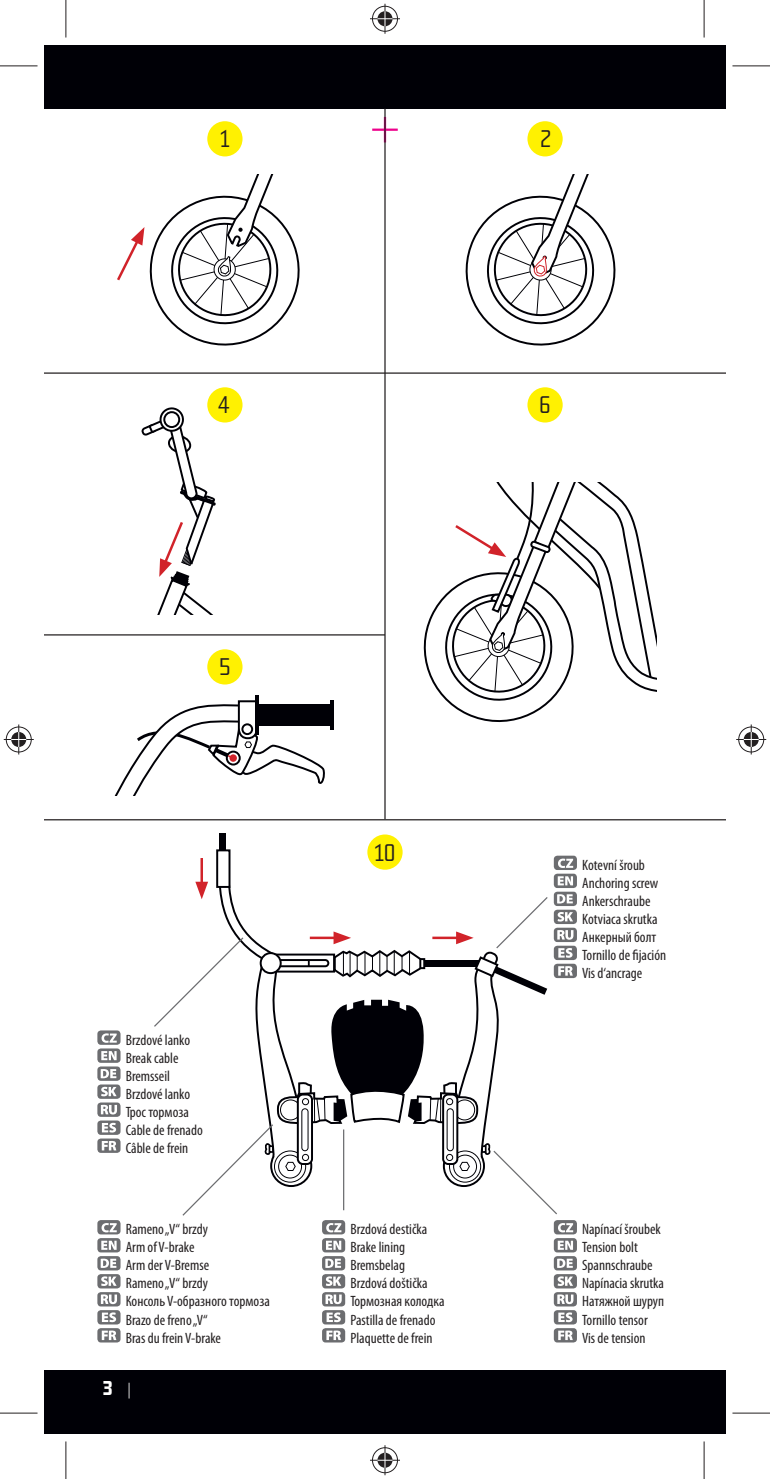
<style>
.page{position:relative;width:770px;height:1479px;background:#fff}
.page>*{position:absolute;margin:0;border:0;box-sizing:border-box;transform-origin:0 0}
.t1{font:24px "Teuton 23 Pro";color:#231f20}
.t2{font:20px "Teuton 26 Pro";color:#fff}
.t3{font:condensed 15px/18px "Myriad Pro";color:#231f20}
.s1{font-family:"Teuton 22 Pro";font-size:17.5px}
</style>
<div class="page">
<svg style="left:465px;top:174px;width:151px;height:172px"></svg>
<div style="left:256px;top:703px;width:74px;height:22px;background:#000006"></div>
<hr style="left:330px;top:700px;width:4px;height:30px;background:#000006">
<svg style="left:255px;top:695px;width:3px;height:4px"></svg>
<svg style="left:114px;top:699px;width:211px;height:97px"></svg>
<hr style="left:45px;top:634px;width:340px;height:1px;background:#231f20">
<div style="left:45px;top:1370px;width:659px;height:64px;background:#000006"></div>
<hr style="left:384px;top:117px;width:2px;height:25px;background:#ed028c">
<hr style="left:372px;top:128px;width:26px;height:3px;background:#ed028c">
<div style="left:45px;top:45px;width:659px;height:63px;background:#000006"></div>
<div style="left:704px;top:1370px;width:21px;height:64px;background:#000006"></div>
<div style="left:704px;top:45px;width:21px;height:63px;background:#000006"></div>
<svg style="left:117px;top:137px;width:183px;height:209px"></svg>
<hr style="left:45px;top:819px;width:680px;height:1px;background:#231f20">
<hr style="left:45px;top:372px;width:680px;height:2px;background:#231f20">
<hr style="left:384px;top:109px;width:1px;height:710px;background:#231f20">
<div style="left:527px;top:121px;width:35px;height:35px;background:#fff101;border-radius:50%"></div>
<div style="left:207px;top:121px;width:35px;height:35px;background:#fff101;border-radius:50%"></div>
<div style="left:207px;top:387px;width:35px;height:35px;background:#fff101;border-radius:50%"></div>
<div style="left:207px;top:649px;width:35px;height:35px;background:#fff101;border-radius:50%"></div>
<div style="left:527px;top:387px;width:35px;height:35px;background:#fff101;border-radius:50%"></div>
<div style="left:159px;top:407px;width:25px;height:25px;border:2px solid #000006;border-radius:50%"></div>
<svg style="left:141px;top:408px;width:102px;height:206px"></svg>
<svg style="left:423px;top:482px;width:234px;height:241px"></svg>
<div style="left:220px;top:832px;width:6px;height:21px;background:#000006"></div>
<div style="left:217px;top:850px;width:12px;height:36px;background:#fff"></div>
<div style="left:216px;top:849px;width:14px;height:38px;border:2px solid #000006"></div>
<hr style="left:200px;top:858px;width:3px;height:27px;background:#d1232a">
<div style="left:97px;top:1030px;width:23px;height:14px;background:#6c6d70;border-radius:4px"></div>
<svg style="left:101px;top:1033px;width:16px;height:9px"></svg>
<div style="left:97px;top:1048px;width:23px;height:14px;background:#6c6d70;border-radius:4px"></div>
<svg style="left:101px;top:1051px;width:16px;height:9px"></svg>
<svg style="left:97px;top:1066px;width:23px;height:14px"></svg>
<svg style="left:101px;top:1068px;width:15px;height:10px"></svg>
<div style="left:97px;top:1084px;width:23px;height:14px;background:#6c6d70;border-radius:4px"></div>
<svg style="left:101px;top:1086px;width:16px;height:10px"></svg>
<svg style="left:97px;top:1102px;width:23px;height:14px"></svg>
<svg style="left:101px;top:1104px;width:16px;height:10px"></svg>
<svg style="left:97px;top:1120px;width:23px;height:14px"></svg>
<svg style="left:102px;top:1122px;width:14px;height:10px"></svg>
<svg style="left:97px;top:1138px;width:23px;height:14px"></svg>
<svg style="left:102px;top:1140px;width:14px;height:10px"></svg>
<svg style="left:322px;top:1219px;width:23px;height:15px"></svg>
<svg style="left:326px;top:1222px;width:15px;height:10px"></svg>
<svg style="left:322px;top:1237px;width:23px;height:15px"></svg>
<svg style="left:326px;top:1240px;width:15px;height:9px"></svg>
<svg style="left:322px;top:1255px;width:23px;height:15px"></svg>
<svg style="left:325px;top:1258px;width:16px;height:9px"></svg>
<svg style="left:322px;top:1273px;width:23px;height:15px"></svg>
<svg style="left:326px;top:1276px;width:15px;height:9px"></svg>
<svg style="left:322px;top:1291px;width:23px;height:15px"></svg>
<svg style="left:325px;top:1294px;width:16px;height:9px"></svg>
<svg style="left:322px;top:1309px;width:23px;height:15px"></svg>
<svg style="left:326px;top:1312px;width:15px;height:9px"></svg>
<svg style="left:322px;top:1327px;width:23px;height:15px"></svg>
<svg style="left:326px;top:1330px;width:15px;height:9px"></svg>
<div style="left:553px;top:855px;width:24px;height:15px;background:#6c6d70;border-radius:4px"></div>
<svg style="left:558px;top:858px;width:15px;height:10px"></svg>
<div style="left:553px;top:873px;width:24px;height:15px;background:#6c6d70;border-radius:4px"></div>
<div style="left:553px;top:891px;width:24px;height:15px;background:#6c6d70;border-radius:4px"></div>
<div style="left:553px;top:909px;width:24px;height:15px;background:#6c6d70;border-radius:4px"></div>
<svg style="left:553px;top:927px;width:24px;height:15px"></svg>
<div style="left:553px;top:945px;width:24px;height:15px;background:#6c6d70;border-radius:4px"></div>
<div style="left:553px;top:963px;width:24px;height:15px;background:#6c6d70;border-radius:4px"></div>
<svg style="left:97px;top:1219px;width:23px;height:15px"></svg>
<svg style="left:101px;top:1222px;width:16px;height:10px"></svg>
<svg style="left:97px;top:1237px;width:23px;height:15px"></svg>
<svg style="left:101px;top:1240px;width:16px;height:9px"></svg>
<svg style="left:97px;top:1255px;width:23px;height:15px"></svg>
<svg style="left:101px;top:1258px;width:15px;height:9px"></svg>
<svg style="left:97px;top:1273px;width:23px;height:15px"></svg>
<svg style="left:101px;top:1276px;width:16px;height:9px"></svg>
<svg style="left:97px;top:1291px;width:23px;height:15px"></svg>
<svg style="left:101px;top:1294px;width:16px;height:9px"></svg>
<svg style="left:97px;top:1309px;width:23px;height:15px"></svg>
<svg style="left:102px;top:1312px;width:14px;height:9px"></svg>
<svg style="left:97px;top:1327px;width:23px;height:15px"></svg>
<svg style="left:102px;top:1330px;width:14px;height:9px"></svg>
<svg style="left:553px;top:1219px;width:24px;height:15px"></svg>
<svg style="left:558px;top:1222px;width:15px;height:10px"></svg>
<svg style="left:553px;top:1237px;width:24px;height:15px"></svg>
<svg style="left:557px;top:1240px;width:16px;height:9px"></svg>
<svg style="left:553px;top:1255px;width:24px;height:15px"></svg>
<svg style="left:557px;top:1258px;width:15px;height:9px"></svg>
<svg style="left:553px;top:1273px;width:24px;height:15px"></svg>
<svg style="left:557px;top:1276px;width:16px;height:9px"></svg>
<svg style="left:553px;top:1291px;width:24px;height:15px"></svg>
<svg style="left:557px;top:1294px;width:16px;height:9px"></svg>
<svg style="left:553px;top:1309px;width:24px;height:15px"></svg>
<svg style="left:558px;top:1312px;width:14px;height:9px"></svg>
<svg style="left:553px;top:1327px;width:24px;height:15px"></svg>
<svg style="left:558px;top:1330px;width:14px;height:9px"></svg>
<svg style="left:154px;top:876px;width:419px;height:340px"></svg>
<div style="left:367px;top:834px;width:35px;height:35px;background:#fff101;border-radius:50%"></div>
<hr style="left:0;top:65px;width:38px;height:1px;background:#231f20">
<hr style="left:732px;top:65px;width:37px;height:1px;background:#231f20">
<hr style="left:0;top:1412px;width:38px;height:1px;background:#231f20">
<hr style="left:732px;top:1412px;width:37px;height:1px;background:#231f20">
<hr style="left:65px;top:0;width:1px;height:37px;background:#231f20">
<hr style="left:65px;top:1441px;width:1px;height:37px;background:#231f20">
<hr style="left:703px;top:0;width:1px;height:37px;background:#231f20">
<hr style="left:703px;top:1441px;width:1px;height:37px;background:#231f20">
<div style="left:371px;top:5px;width:28px;height:28px;border:3px solid #fff;border-radius:50%"></div>
<hr style="left:370px;top:17px;width:30px;height:3px;background:#fff">
<hr style="left:383px;top:4px;width:3px;height:30px;background:#fff">
<div style="left:376px;top:10px;width:18px;height:18px;border:3px solid #fff;border-radius:50%"></div>
<div style="left:372px;top:6px;width:26px;height:26px;border:1px solid #231f20;border-radius:50%"></div>
<hr style="left:370px;top:18px;width:30px;height:1px;background:#231f20">
<hr style="left:384px;top:4px;width:1px;height:30px;background:#231f20">
<svg style="left:377px;top:11px;width:15px;height:15px"></svg>
<div style="left:371px;top:1445px;width:28px;height:28px;border:3px solid #fff;border-radius:50%"></div>
<hr style="left:370px;top:1458px;width:30px;height:3px;background:#fff">
<hr style="left:383px;top:1444px;width:3px;height:30px;background:#fff">
<div style="left:376px;top:1450px;width:18px;height:18px;border:3px solid #fff;border-radius:50%"></div>
<div style="left:372px;top:1447px;width:26px;height:25px;border:1px solid #231f20;border-radius:50%"></div>
<hr style="left:370px;top:1459px;width:30px;height:1px;background:#231f20">
<hr style="left:384px;top:1444px;width:1px;height:30px;background:#231f20">
<svg style="left:377px;top:1452px;width:15px;height:15px"></svg>
<div style="left:5px;top:725px;width:28px;height:28px;border:3px solid #fff;border-radius:50%"></div>
<hr style="left:4px;top:738px;width:30px;height:3px;background:#fff">
<hr style="left:17px;top:724px;width:3px;height:30px;background:#fff">
<div style="left:10px;top:730px;width:18px;height:18px;border:3px solid #fff;border-radius:50%"></div>
<div style="left:6px;top:726px;width:26px;height:26px;border:1px solid #231f20;border-radius:50%"></div>
<hr style="left:4px;top:739px;width:30px;height:1px;background:#231f20">
<hr style="left:18px;top:724px;width:1px;height:30px;background:#231f20">
<svg style="left:11px;top:732px;width:15px;height:15px"></svg>
<div style="left:737px;top:725px;width:28px;height:28px;border:3px solid #fff;border-radius:50%"></div>
<hr style="left:736px;top:738px;width:30px;height:3px;background:#fff">
<hr style="left:749px;top:724px;width:3px;height:30px;background:#fff">
<div style="left:742px;top:730px;width:18px;height:18px;border:3px solid #fff;border-radius:50%"></div>
<div style="left:738px;top:726px;width:26px;height:26px;border:1px solid #231f20;border-radius:50%"></div>
<hr style="left:736px;top:739px;width:30px;height:1px;background:#231f20">
<hr style="left:750px;top:724px;width:1px;height:30px;background:#231f20">
<svg style="left:743px;top:732px;width:15px;height:15px"></svg>
<h1 class="t1" style="left:219px;top:131px;width:14px">1</h1>
<h1 class="t1" style="left:539px;top:131px;width:14px">2</h1>
<h1 class="t1" style="left:217px;top:397px;width:14px">4</h1>
<h1 class="t1" style="left:219px;top:658px;width:14px">5</h1>
<p class="t3" style="left:126px;top:1032px;width:78px">Brzdové lanko<br>Break cable<br>Bremsseil<br>Brzdové lanko<br>Трос тормоза<br>Cable de frenado<br>Câble de frein</p>
<h1 class="t1" style="left:373px;top:844px;width:24px">10</h1>
<h1 class="t1" style="left:539px;top:397px;width:14px">6</h1>
<p class="t3" style="left:582px;top:857px;width:85px">Kotevní šroub<br>Anchoring screw<br>Ankerschraube<br>Kotviaca skrutka<br>Анкерный болт<br>Tornillo de fijación<br>Vis d‘ancrage</p>
<p class="t3" style="left:126px;top:1221px;width:146px">Rameno „V“ brzdy<br>Arm of V-brake<br>Arm der V-Bremse<br>Rameno „V“ brzdy<br>Консоль V-образного тормоза<br>Brazo de freno „V“<br>Bras du frein V-brake</p>
<p class="t3" style="left:582px;top:1221px;width:83px">Napínací šroubek<br>Tension bolt<br>Spannschraube<br>Napínacia skrutka<br>Натяжной шуруп<br>Tornillo tensor<br>Vis de tension</p>
<p class="t3" style="left:350px;top:1221px;width:96px">Brzdová destička<br>Brake lining<br>Bremsbelag<br>Brzdová doštička<br>Тормозная колодка<br>Pastilla de frenado<br>Plaquette de frein</p>
<h2 class="t2" style="left:102px;top:1381px;width:30px">3 <span class="s1">|</span></h2>
</div>
